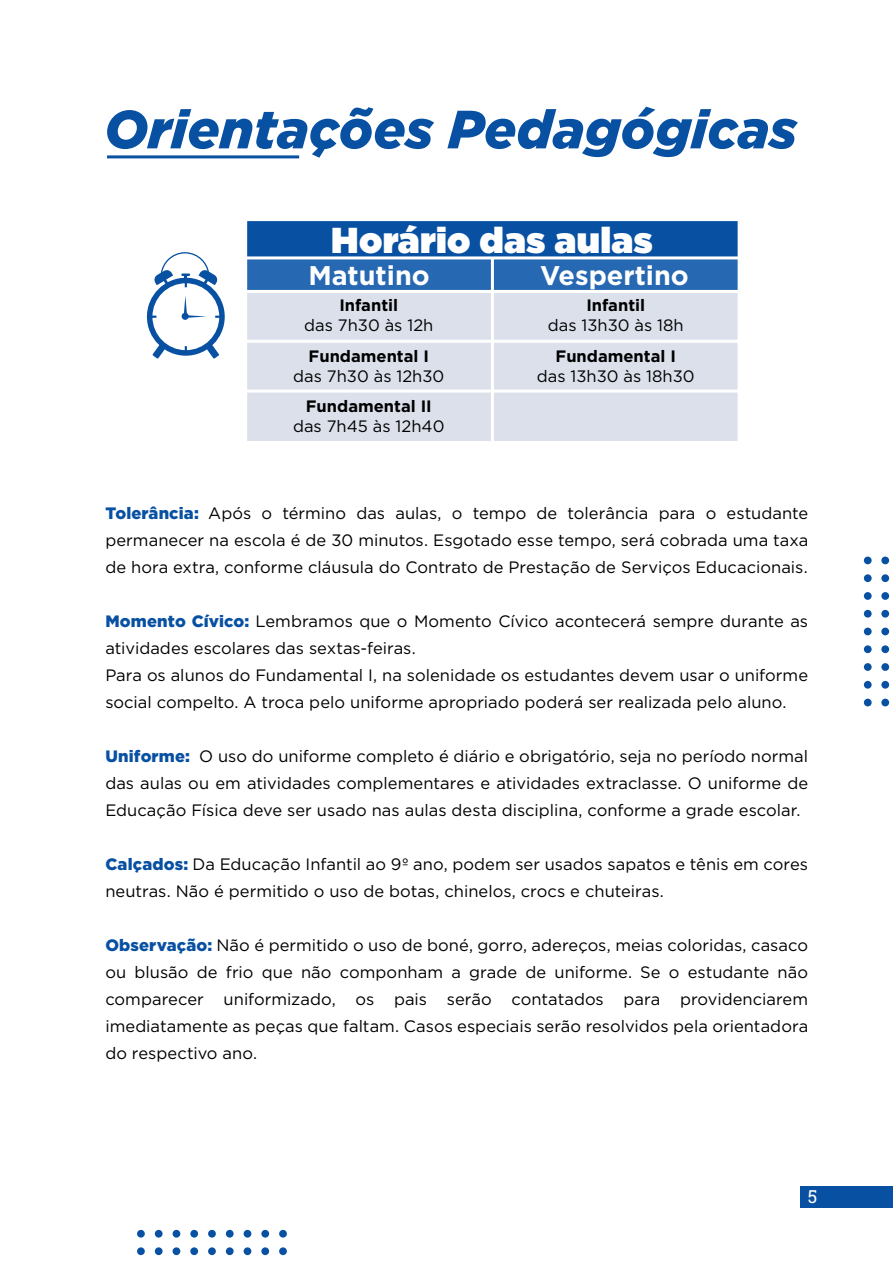
<style>
.page{position:relative;width:893px;height:1263px;background:#fff}
.page>*{position:absolute;margin:0;border:0;box-sizing:border-box;transform-origin:0 0}
.t1{font:italic 900 53.85px "Gotham";color:#0850a2}
.t2{font:900 36px "Gotham";letter-spacing:.01em;color:#fff}
.t3{font:700 27px "Gotham";color:#fff}
.t4{font:18px "Roboto Slab";color:#fff}
.t5{font:16.5px/27px "Gotham";color:#000001;text-align:justify}
.t6{font:700 16.5px "Gotham";color:#000001}
.s1{font-weight:900;color:#0850a2}
</style>
<div class="page">
<div style="left:864px;top:699px;width:8px;height:7px;background:#0850a2;border-radius:50%"></div>
<div style="left:864px;top:557px;width:8px;height:7px;background:#0850a2;border-radius:50%"></div>
<div style="left:864px;top:574px;width:8px;height:8px;background:#0850a2;border-radius:50%"></div>
<div style="left:864px;top:610px;width:8px;height:8px;background:#0850a2;border-radius:50%"></div>
<div style="left:864px;top:592px;width:8px;height:8px;background:#0850a2;border-radius:50%"></div>
<div style="left:864px;top:628px;width:8px;height:7px;background:#0850a2;border-radius:50%"></div>
<div style="left:864px;top:645px;width:8px;height:8px;background:#0850a2;border-radius:50%"></div>
<div style="left:864px;top:681px;width:8px;height:8px;background:#0850a2;border-radius:50%"></div>
<div style="left:864px;top:663px;width:8px;height:8px;background:#0850a2;border-radius:50%"></div>
<div style="left:881px;top:699px;width:8px;height:7px;background:#0850a2;border-radius:50%"></div>
<div style="left:881px;top:557px;width:8px;height:7px;background:#0850a2;border-radius:50%"></div>
<div style="left:881px;top:574px;width:8px;height:8px;background:#0850a2;border-radius:50%"></div>
<div style="left:881px;top:610px;width:8px;height:8px;background:#0850a2;border-radius:50%"></div>
<div style="left:881px;top:592px;width:8px;height:8px;background:#0850a2;border-radius:50%"></div>
<div style="left:881px;top:628px;width:8px;height:7px;background:#0850a2;border-radius:50%"></div>
<div style="left:881px;top:645px;width:8px;height:8px;background:#0850a2;border-radius:50%"></div>
<div style="left:881px;top:681px;width:8px;height:8px;background:#0850a2;border-radius:50%"></div>
<div style="left:881px;top:663px;width:8px;height:8px;background:#0850a2;border-radius:50%"></div>
<div style="left:137px;top:1230px;width:8px;height:7px;background:#0850a2;border-radius:50%"></div>
<div style="left:279px;top:1230px;width:8px;height:7px;background:#0850a2;border-radius:50%"></div>
<div style="left:261px;top:1230px;width:8px;height:7px;background:#0850a2;border-radius:50%"></div>
<div style="left:226px;top:1230px;width:8px;height:7px;background:#0850a2;border-radius:50%"></div>
<div style="left:244px;top:1230px;width:7px;height:7px;background:#0850a2;border-radius:50%"></div>
<div style="left:208px;top:1230px;width:8px;height:7px;background:#0850a2;border-radius:50%"></div>
<div style="left:190px;top:1230px;width:8px;height:7px;background:#0850a2;border-radius:50%"></div>
<div style="left:155px;top:1230px;width:8px;height:7px;background:#0850a2;border-radius:50%"></div>
<div style="left:173px;top:1230px;width:7px;height:7px;background:#0850a2;border-radius:50%"></div>
<div style="left:137px;top:1247px;width:8px;height:8px;background:#0850a2;border-radius:50%"></div>
<div style="left:279px;top:1247px;width:8px;height:8px;background:#0850a2;border-radius:50%"></div>
<div style="left:261px;top:1247px;width:8px;height:8px;background:#0850a2;border-radius:50%"></div>
<div style="left:226px;top:1247px;width:8px;height:8px;background:#0850a2;border-radius:50%"></div>
<div style="left:244px;top:1247px;width:7px;height:8px;background:#0850a2;border-radius:50%"></div>
<div style="left:208px;top:1247px;width:8px;height:8px;background:#0850a2;border-radius:50%"></div>
<div style="left:190px;top:1247px;width:8px;height:8px;background:#0850a2;border-radius:50%"></div>
<div style="left:155px;top:1247px;width:8px;height:8px;background:#0850a2;border-radius:50%"></div>
<div style="left:173px;top:1247px;width:7px;height:8px;background:#0850a2;border-radius:50%"></div>
<hr style="left:107px;top:155px;width:192px;height:3px;background:#0850a2">
<div style="left:245px;top:291px;width:494px;height:150px;background:#dbe0ea"></div>
<div style="left:245px;top:258px;width:495px;height:32px;background:#2768b3"></div>
<div style="left:246px;top:220px;width:493px;height:38px;background:#0850a2"></div>
<hr style="left:491px;top:259px;width:3px;height:186px;background:#fff">
<hr style="left:244px;top:220px;width:3px;height:225px;background:#fff">
<hr style="left:738px;top:220px;width:3px;height:225px;background:#fff">
<hr style="left:245px;top:256px;width:495px;height:3px;background:#fff">
<hr style="left:245px;top:390px;width:495px;height:3px;background:#fff">
<hr style="left:245px;top:290px;width:495px;height:3px;background:#fff">
<hr style="left:244px;top:218px;width:495px;height:3px;background:#fff">
<hr style="left:245px;top:340px;width:495px;height:3px;background:#fff">
<svg style="left:147px;top:252px;width:78px;height:107px"></svg>
<div style="left:801px;top:1187px;width:92px;height:21px;background:#0850a2"></div>
<h1 class="t1" style="left:104px;top:92px;width:694px">Orientações Pedagógicas</h1>
<h2 class="t2" style="left:331px;top:214px;width:323px">Horário das aulas</h2>
<h3 class="t3" style="left:308px;top:257px;width:123px">Matutino</h3>
<p class="t6" style="left:586px;top:295px;width:60px">Infantil</p>
<p class="t5" style="left:548px;top:311px;width:137px">das 13h30 às 18h</p>
<p class="t6" style="left:555px;top:345px;width:122px">Fundamental I</p>
<p class="t5" style="left:537px;top:362px;width:159px">das 13h30 às 18h30</p>
<h3 class="t3" style="left:540px;top:257px;width:150px">Vespertino</h3>
<p class="t6" style="left:339px;top:295px;width:60px">Infantil</p>
<p class="t5" style="left:304px;top:311px;width:131px">das 7h30 às 12h</p>
<p class="t6" style="left:309px;top:345px;width:122px">Fundamental I</p>
<p class="t5" style="left:293px;top:362px;width:153px">das 7h30 às 12h30</p>
<p class="t6" style="left:306px;top:395px;width:127px">Fundamental II</p>
<p class="t5" style="left:293px;top:412px;width:153px">das 7h45 às 12h40</p>
<p class="t5" style="left:105px;top:499px;width:704px"><span class="s1">Tolerância:</span> Após o término das aulas, o tempo de tolerância para o estudante permanecer na escola é de 30 minutos. Esgotado esse tempo, será cobrada uma taxa de hora extra, conforme cláusula do Contrato de Prestação de Serviços Educacionais.</p>
<p class="t5" style="left:105px;top:607px;width:704px;text-align:left"><span class="s1">Momento Cívico:</span> Lembramos que o Momento Cívico acontecerá sempre durante as atividades escolares das sextas-feiras.<br>Para os alunos do Fundamental I, na solenidade os estudantes devem usar o uniforme social compelto. A troca pelo uniforme apropriado poderá ser realizada pelo aluno.</p>
<p class="t5" style="left:105px;top:742px;width:704px"><span class="s1">Uniforme:</span> O uso do uniforme completo é diário e obrigatório, seja no período normal das aulas ou em atividades complementares e atividades extraclasse. O uniforme de Educação Física deve ser usado nas aulas desta disciplina, conforme a grade escolar.</p>
<p class="t5" style="left:105px;top:850px;width:704px"><span class="s1">Calçados:</span> Da Educação Infantil ao 9º ano, podem ser usados sapatos e tênis em cores neutras. Não é permitido o uso de botas, chinelos, crocs e chuteiras.</p>
<p class="t5" style="left:105px;top:931px;width:704px"><span class="s1">Observação:</span> Não é permitido o uso de boné, gorro, adereços, meias coloridas, casaco ou blusão de frio que não componham a grade de uniforme. Se o estudante não comparecer uniformizado, os pais serão contatados para providenciarem imediatamente as peças que faltam. Casos especiais serão resolvidos pela orientadora do respectivo ano.</p>
<p class="t4" style="left:808px;top:1184px;width:11px">5</p>
</div>
